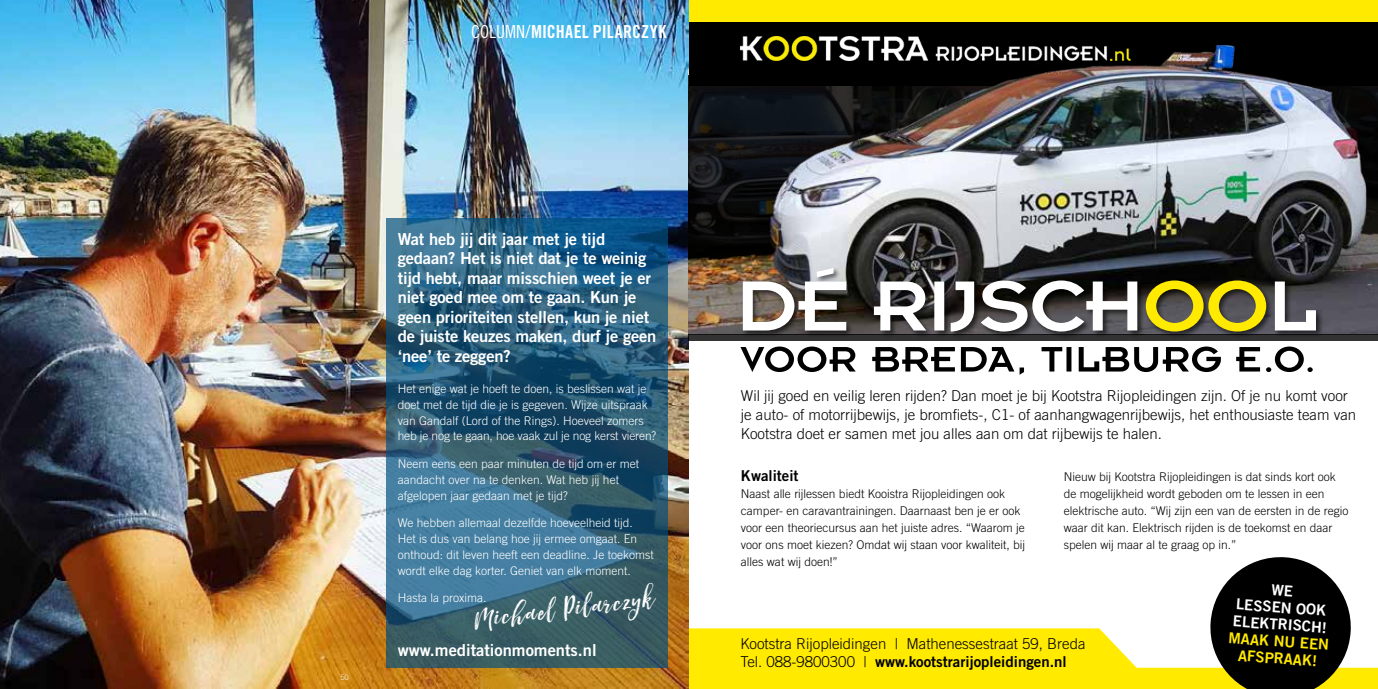
<style>
.page{position:relative;width:1378px;height:689px;background:#fff}
.page>*{position:absolute;margin:0;border:0;box-sizing:border-box;transform-origin:0 0}
.t1{font:italic 37.2px "Hello Sunshine";color:#fff}
.t2{font:18px "Trade Gothic LT Std Bd Cn 20";letter-spacing:.01em;color:#fff}
.t3{font:16.5px/19.5px "Trade Gothic LT Std Bd 2";letter-spacing:-.01em;color:#fff}
.t4{font:300 15px/18.8px "Trade Gothic LT Std";color:#000}
.t5{font:15px "Trade Gothic LT Std Bd 2";color:#000}
.t6{font:15px/17px "Trade Gothic LT Std Bd 2";color:#fff;text-align:center}
.t7{font:15px/17px "Trade Gothic LT Std Bd 2";color:#ffea00;text-align:center}
.t8{font:300 12px/15.8px "Trade Gothic LT Std";color:#fff}
.t9{font:300 12px/17px "Trade Gothic LT Std";color:#000}
.t10{font:300 7.5px "Trade Gothic LT Std";color:#fff}
.s1{font-family:"Trade Gothic LT Std Cn 18"}
.s2{font-family:"Trade Gothic LT Std";font-weight:300}
</style>
<div class="page">
<img style="left:0;top:0;width:689px;height:689px">
<svg style="left:387px;top:218px;width:281px;height:450px;background:#2e5f7a"></svg>
<div style="left:689px;top:0;width:689px;height:21px;background:#ffea00"></div>
<svg style="left:689px;top:628px;width:689px;height:61px;background:#ffec23"></svg>
<svg style="left:740px;top:346px;width:572px;height:29px"></svg>
<img style="left:689px;top:21px;width:689px;height:312px">
<div style="left:1273px;top:280px;width:50px;height:58px;background:#000;opacity:.6"></div>
<svg style="left:1275px;top:281px;width:41px;height:49px"></svg>
<div style="left:1144px;top:279px;width:129px;height:60px;background:#000;opacity:.6"></div>
<svg style="left:1145px;top:280px;width:121px;height:51px;background:#928824"></svg>
<div style="left:741px;top:267px;width:404px;height:72px;background:#000;opacity:.6"></div>
<svg style="left:743px;top:268px;width:394px;height:63px"></svg>
<svg style="left:1208px;top:557px;width:145px;height:132px;background:#353427"></svg>
<h2 class="t2" style="left:471px;top:21px;width:197px"><span class="s1">COLUMN/</span>MICHAEL PILARCZYK</h2>
<p class="t10" style="left:340px;top:672px;width:10px">50</p>
<h3 class="t3" style="left:398px;top:229px;width:260px">Wat heb jij dit jaar met je tijd gedaan? Het is niet dat je te weinig tijd hebt, maar misschien weet je er niet goed mee om te gaan. Kun je geen prioriteiten stellen, kun je niet de juiste keuzes maken, durf je geen ‘nee’ te zeggen?</h3>
<p class="t8" style="left:398px;top:381px;width:260px">Het enige wat je hoeft te doen, is beslissen wat je doet met de tijd die je is gegeven. Wijze uitspraak van Gandalf (Lord of the Rings). Hoeveel zomers heb je nog te gaan, hoe vaak zul je nog kerst vieren?</p>
<p class="t8" style="left:398px;top:456px;width:243px">Neem eens een paar minuten de tijd om er met aandacht over na te denken. Wat heb jij het afgelopen jaar gedaan met je tijd?</p>
<p class="t8" style="left:398px;top:515px;width:258px">We hebben allemaal dezelfde hoeveelheid tijd.<br>Het is dus van belang hoe jij ermee omgaat. En onthoud: dit leven heeft een deadline. Je toekomst wordt elke dag korter. Geniet van elk moment.</p>
<p class="t8" style="left:398px;top:590px;width:90px">Hasta la proxima.</p>
<h3 class="t3" style="left:398px;top:640px;width:200px">www.meditationmoments.nl</h3>
<h1 class="t1" style="left:471px;top:598px;width:182px;rotate:-7deg">Michael Pilarczyk</h1>
<p class="t4" style="left:741px;top:386px;width:617px">Wil jij goed en veilig leren rijden? Dan moet je bij Kootstra Rijopleidingen zijn. Of je nu komt voor je auto- of motorrijbewijs, je bromfiets-, C1- of aanhangwagenrijbewijs, het enthousiaste team van<br>Kootstra doet er samen met jou alles aan om dat rijbewijs te halen.</p>
<p class="t5" style="left:741px;top:466px;width:59px">Kwaliteit</p>
<p class="t9" style="left:741px;top:485px;width:286px">Naast alle rijlessen biedt Kooistra Rijopleidingen ook camper- en caravantrainingen. Daarnaast ben je er ook voor een theoriecursus aan het juiste adres. “Waarom je voor ons moet kiezen? Omdat wij staan voor kwaliteit, bij alles wat wij doen!”</p>
<p class="t9" style="left:1063px;top:468px;width:286px">Nieuw bij Kootstra Rijopleidingen is dat sinds kort ook de mogelijkheid wordt geboden om te lessen in een elektrische auto. “Wij zijn een van de eersten in de regio waar dit kan. Elektrisch rijden is de toekomst en daar spelen wij maar al te graag op in.”</p>
<p class="t6" style="left:1236px;top:578px;width:96px;rotate:4deg">WE<br>LESSEN OOK<br>ELEKTRISCH!</p>
<p class="t7" style="left:1229px;top:629px;width:102px;rotate:4deg">MAAK NU EEN<br>AFSPRAAK!</p>
<p class="t4" style="left:740px;top:634px;width:347px">Kootstra Rijopleidingen | Mathenessestraat 59, Breda</p>
<p class="t5" style="left:740px;top:652px;width:328px"><span class="s2">Tel. 088-9800300 |</span> www.kootstrarijopleidingen.nl</p>
</div>
